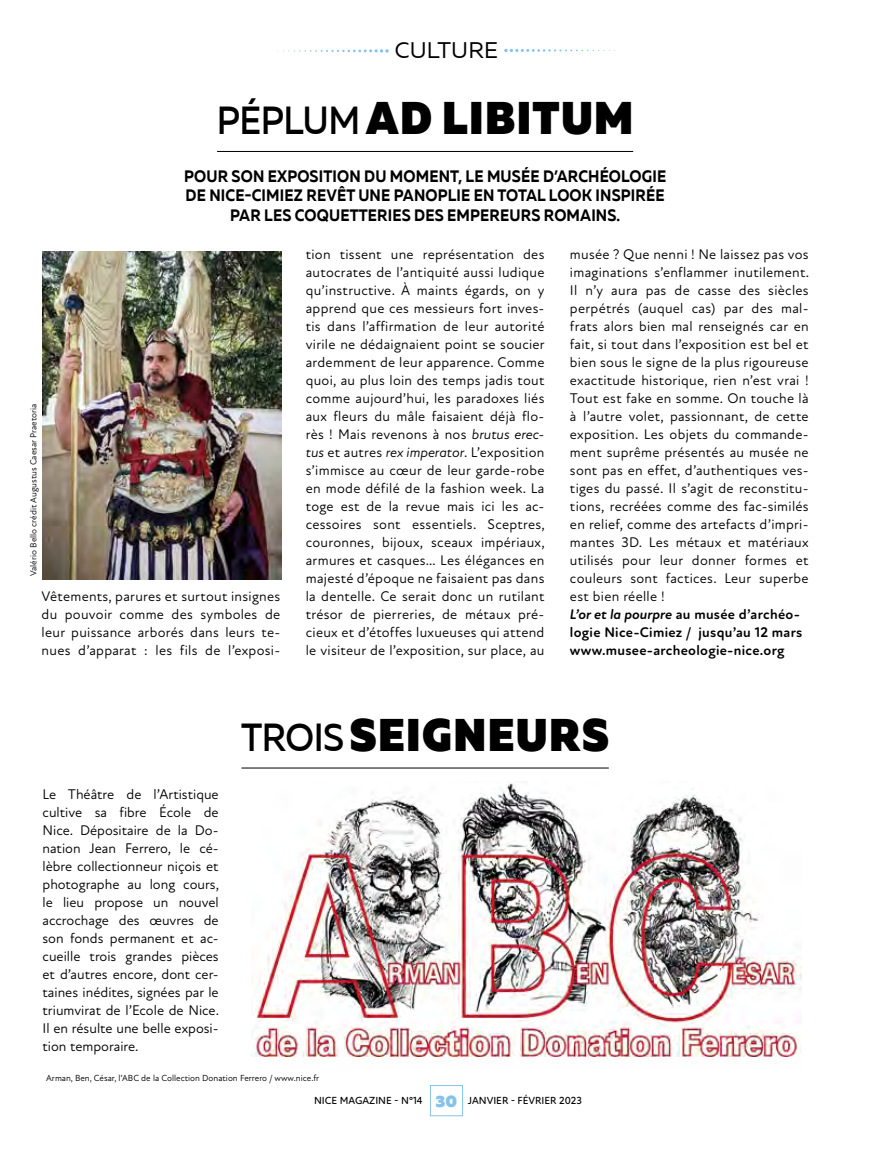
<style>
.page{position:relative;width:893px;height:1149px;background:#fff}
.page>*{position:absolute;margin:0;border:0;box-sizing:border-box;transform-origin:0 0}
.t1{font:900 45.6px "Muller";letter-spacing:.03em;color:#000;scale:.95 1}
.t2{font:500 39px "Muller";letter-spacing:-.015em;color:#000;scale:.9 1}
.t3{font:22.5px "Muller";letter-spacing:.01em;color:#000}
.t4{font:700 16.5px/19.8px "Muller";letter-spacing:.01em;color:#000;text-align:center;scale:.9 1}
.t5{font:900 16.5px "Muller";color:#86c3eb}
.t6{font:14.25px/18px "Atten Round New";letter-spacing:.02em;color:#000;text-align:justify}
.t7{font:500 10.5px "Atten Round New";color:#000}
.t8{font:9px "New Atten";color:#000}
.s1{font-style:italic}
.s2{font-weight:700;font-style:italic}
.s3{font-weight:700}
</style>
<div class="page">
<div style="left:430px;top:1084px;width:33px;height:31px;border:1px solid #86c3eb"></div>
<hr style="left:217px;top:151px;width:416px;height:1px;background:#000">
<img style="left:43px;top:251px;width:239px;height:328px">
<hr style="left:241px;top:767px;width:368px;height:1px;background:#000">
<img style="left:251px;top:781px;width:550px;height:276px">
<svg style="left:278px;top:49px;width:111px;height:4px"></svg>
<svg style="left:504px;top:49px;width:112px;height:3px"></svg>
<h3 class="t3" style="left:395px;top:36px;width:105px">CULTURE</h3>
<h2 class="t2" style="left:217px;top:96px;width:161px">PÉPLUM</h2>
<h1 class="t1" style="left:366px;top:89px;width:283px">AD LIBITUM</h1>
<p class="t4" style="left:184px;top:166px;width:537px">POUR SON EXPOSITION DU MOMENT, LE MUSÉE D’ARCHÉOLOGIE<br>DE NICE-CIMIEZ REVÊT UNE PANOPLIE EN TOTAL LOOK INSPIRÉE<br>PAR LES COQUETTERIES DES EMPEREURS ROMAINS.</p>
<p class="t8" style="left:28px;top:575px;width:173px;rotate:-90deg">Valério Bello crédit Augustus Caesar Praetoria</p>
<p class="t6" style="left:42px;top:587px;width:240px">Vêtements, parures et surtout insignes du pouvoir comme des symboles de leur puissance arborés dans leurs te&shy;nues d’apparat : les fils de l’exposi-</p>
<p class="t6" style="left:306px;top:245px;width:241px">tion tissent une représentation des autocrates de l’antiquité aussi ludique qu’instructive. À maints égards, on y apprend que ces messieurs fort inves&shy;tis dans l’affirmation de leur autorité virile ne dédaignaient point se soucier ardemment de leur apparence. Comme quoi, au plus loin des temps jadis tout comme aujourd’hui, les paradoxes liés aux fleurs du mâle faisaient déjà flo&shy;rès ! Mais revenons à nos <span class="s1">brutus erec&shy;tus</span> et autres <span class="s1">rex imperator</span>. L’exposition s’immisce au cœur de leur garde-robe en mode défilé de la fashion week. La toge est de la revue mais ici les ac&shy;cessoires sont essentiels. Sceptres, couronnes, bijoux, sceaux impériaux, armures et casques… Les élégances en majesté d’époque ne faisaient pas dans la dentelle. Ce serait donc un rutilant trésor de pierreries, de métaux pré&shy;cieux et d’étoffes luxueuses qui attend le visiteur de l’exposition, sur place, au</p>
<p class="t6" style="left:570px;top:245px;width:241px;text-align:left">musée ? Que nenni ! Ne laissez pas vos imaginations s’enflammer inutilement.<br>Il n’y aura pas de casse des siècles perpétrés (auquel cas) par des mal&shy;frats alors bien mal renseignés car en fait, si tout dans l’exposition est bel et bien sous le signe de la plus rigoureuse exactitude historique, rien n’est vrai !<br>Tout est fake en somme. On touche là à l’autre volet, passionnant, de cette exposition. Les objets du commande&shy;ment suprême présentés au musée ne sont pas en effet, d’authentiques ves&shy;tiges du passé. Il s’agit de reconstitu&shy;tions, recréées comme des fac-similés en relief, comme des artefacts d’impri&shy;mantes 3D. Les métaux et matériaux utilisés pour leur donner formes et couleurs sont factices. Leur superbe est bien réelle !<br><span class="s2">L’or et la pourpre</span> <span class="s3">au musée d’archéo&shy;logie Nice-Cimiez / jusqu’au 12 mars www.musee-archeologie-nice.org</span></p>
<h2 class="t2" style="left:241px;top:712px;width:116px">TROIS</h2>
<h1 class="t1" style="left:349px;top:705px;width:275px">SEIGNEURS</h1>
<p class="t6" style="left:43px;top:785px;width:178px">Le Théâtre de l’Artistique cultive sa fibre École de Nice. Dépositaire de la Do&shy;nation Jean Ferrero, le cé&shy;lèbre collectionneur niçois et photographe au long cours, le lieu propose un nouvel accrochage des œuvres de son fonds permanent et ac&shy;cueille trois grandes pièces et d’autres encore, dont cer&shy;taines inédites, signées par le triumvirat de l’Ecole de Nice.<br>Il en résulte une belle exposi&shy;tion temporaire.</p>
<p class="t8" style="left:46px;top:1071px;width:274px">Arman, Ben, César, l’ABC de la Collection Donation Ferrero / www.nice.fr</p>
<p class="t7" style="left:314px;top:1094px;width:110px">NICE MAGAZINE - N°14</p>
<p class="t7" style="left:468px;top:1094px;width:116px">JANVIER - FÉVRIER 2023</p>
<p class="t5" style="left:436px;top:1090px;width:23px">30</p>
</div>
